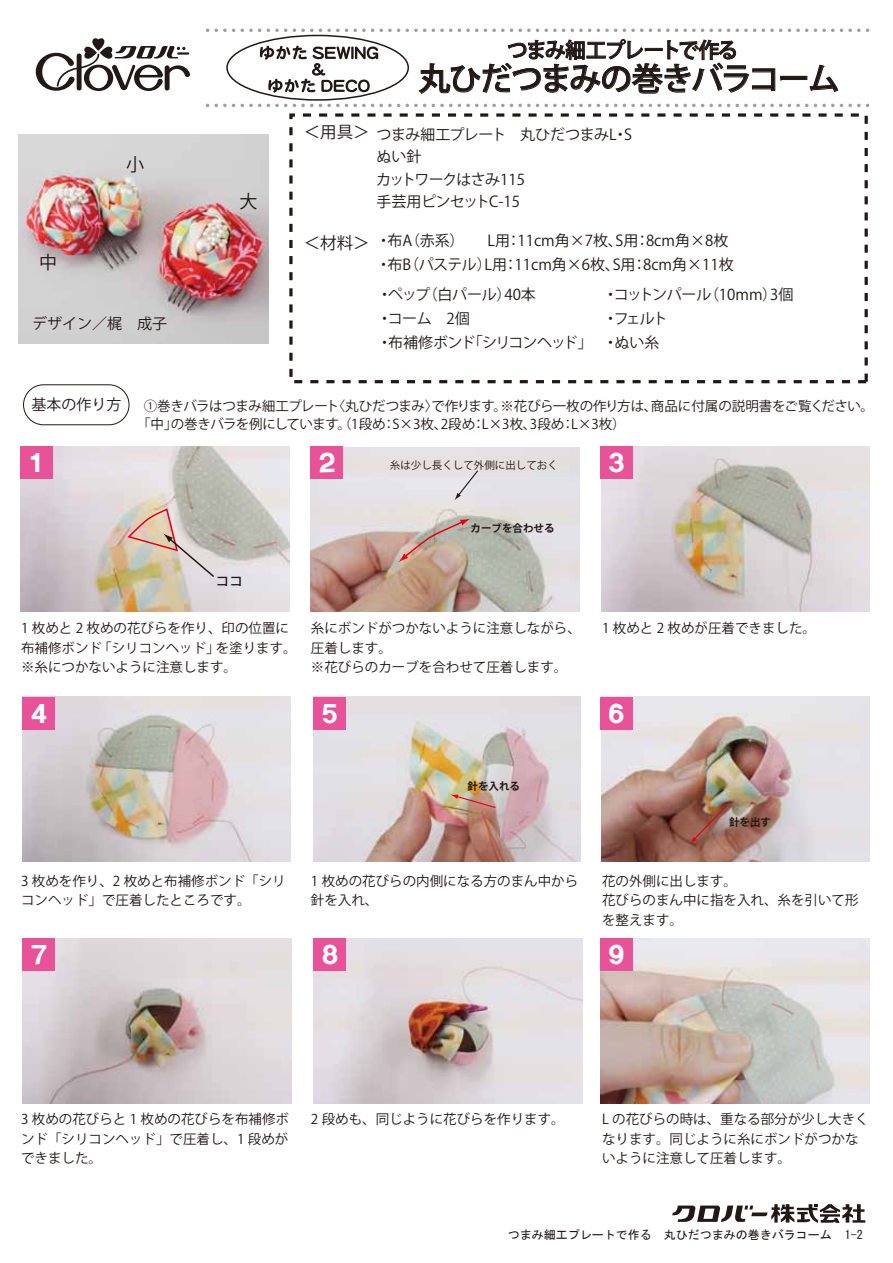
<style>
.page{position:relative;width:893px;height:1263px;background:#fff}
.page>*{position:absolute;margin:0;border:0;box-sizing:border-box;transform-origin:0 0}
.t1{font:500 31.5px "Koz Go Pro";letter-spacing:-.05em;color:#221815}
.t2{font:27px "FF Universe";color:#fff}
.t3{font:500 21px "Koz Go Pro";letter-spacing:-.07em;color:#221815}
.t4{font:18px "Koz Go Pro";color:#221815}
.t5{font:16.5px "Koz Go Pro";color:#221815}
.t6{font:15px/24px "Koz Go Pro";color:#221815}
.t7{font:15px/24px "Koz Go Pro";letter-spacing:-.03em;color:#221815}
.t8{font:15px/22.5px "Koz Go Pro";letter-spacing:-.045em;color:#221815}
.t9{font:15px "Koz Go Pro";letter-spacing:-.02em;color:#221815}
.t10{font:13.5px/19.5px "Koz Go Pro";color:#221815}
.t11{font:500 13.5px "Koz Go Pro";color:#221815}
.t12{font:12px "MS Gothic";color:#221815}
.t13{font:700 10.5px "Koz Go Pro";color:#221815}
.t14{font:10.5px "Koz Go Pro";color:#221815}
.s1{font-size:16.5px}
</style>
<div class="page">
<svg style="left:36px;top:38px;width:154px;height:53px"></svg>
<svg style="left:207px;top:104px;width:663px;height:3px"></svg>
<svg style="left:207px;top:29px;width:663px;height:3px"></svg>
<svg style="left:672px;top:1204px;width:193px;height:19px"></svg>
<svg style="left:260px;top:46px;width:118px;height:47px"></svg>
<div style="left:226px;top:35px;width:183px;height:66px;border:2px solid #221815;border-radius:50%"></div>
<svg style="left:419px;top:39px;width:419px;height:55px"></svg>
<img style="left:19px;top:135px;width:250px;height:209px">
<img style="left:21px;top:446px;width:269px;height:165px">
<img style="left:311px;top:447px;width:269px;height:164px">
<img style="left:601px;top:446px;width:268px;height:165px">
<img style="left:23px;top:697px;width:268px;height:165px">
<img style="left:314px;top:697px;width:267px;height:165px">
<img style="left:601px;top:697px;width:268px;height:165px">
<img style="left:23px;top:938px;width:269px;height:165px">
<img style="left:314px;top:938px;width:269px;height:165px">
<img style="left:600px;top:938px;width:269px;height:165px">
<div style="left:23px;top:384px;width:106px;height:41px;border:1px solid #221815;border-radius:20px"></div>
<svg style="left:127px;top:508px;width:89px;height:71px;background:#cdbfaf"></svg>
<svg style="left:454px;top:469px;width:25px;height:31px"></svg>
<svg style="left:450px;top:794px;width:47px;height:15px"></svg>
<svg style="left:690px;top:803px;width:39px;height:41px;background:#986252"></svg>
<svg style="left:398px;top:518px;width:73px;height:44px;background:#c7afa3"></svg>
<div style="left:21px;top:446px;width:32px;height:32px;background:#e85298"></div>
<div style="left:311px;top:446px;width:32px;height:32px;background:#e85298"></div>
<div style="left:600px;top:446px;width:32px;height:32px;background:#e85298"></div>
<div style="left:23px;top:697px;width:32px;height:32px;background:#e85298"></div>
<div style="left:314px;top:697px;width:32px;height:32px;background:#e85298"></div>
<div style="left:600px;top:697px;width:32px;height:32px;background:#e85298"></div>
<div style="left:23px;top:938px;width:32px;height:32px;background:#e85298"></div>
<div style="left:314px;top:938px;width:32px;height:32px;background:#e85298"></div>
<div style="left:600px;top:938px;width:32px;height:32px;background:#e85298"></div>
<div style="left:289px;top:113px;width:579px;height:270px;border:3px dashed #221815"></div>
<h3 class="t3" style="left:507px;top:37px;width:252px">つまみ細工プレートで作る　</h3>
<h1 class="t1" style="left:419px;top:59px;width:422px">丸ひだつまみの巻きバラコーム</h1>
<h3 class="t4" style="left:39px;top:251px;width:19px">中</h3>
<h3 class="t4" style="left:126px;top:153px;width:19px">小</h3>
<p class="t6" style="left:32px;top:312px;width:136px">デザイン／梶　成子</p>
<h3 class="t4" style="left:240px;top:190px;width:19px">大</h3>
<p class="t9" style="left:304px;top:124px;width:330px"><span class="s1">＜用具＞</span>つまみ細工プレート　丸ひだつまみL・S</p>
<p class="t5" style="left:304px;top:232px;width:67px">＜材料＞</p>
<p class="t8" style="left:376px;top:146px;width:150px">ぬい針<br>カットワークはさみ115手芸用ピンセットC-15</p>
<p class="t6" style="left:376px;top:229px;width:359px">・布A（赤系）　　L用：11cm角×7枚、S用：8cm角×8枚・布B（パステル）L用：11cm角×6枚、S用：8cm角×11枚</p>
<p class="t7" style="left:377px;top:283px;width:217px">・ペップ（白パール）40本<br>・コーム　2個<br>・布補修ボンド「シリコンヘッド」</p>
<p class="t6" style="left:603px;top:283px;width:192px">・コットンパール（10mm）3個・フェルト<br>・ぬい糸</p>
<p class="t6" style="left:32px;top:393px;width:92px">基本の作り方</p>
<p class="t10" style="left:137px;top:397px;width:738px;line-height:18px;text-indent:6px">①巻きバラはつまみ細工プレート〈丸ひだつまみ〉で作ります。※花びら一枚の作り方は、商品に付属の説明書をご覧ください。「中」の巻きバラを例にしています。（1段め：S×3枚、2段め：L×3枚、3段め：L×3枚）</p>
<h2 class="t2" style="left:29px;top:451px;width:17px">1</h2>
<h2 class="t2" style="left:319px;top:451px;width:18px">2</h2>
<h2 class="t2" style="left:609px;top:451px;width:18px">3</h2>
<p class="t14" style="left:390px;top:458px;width:169px">糸は少し長くして外側に出しておく</p>
<p class="t11" style="left:216px;top:573px;width:28px">ココ</p>
<p class="t13" style="left:471px;top:521px;width:85px">カーブを合わせる</p>
<p class="t10" style="left:21px;top:619px;width:277px">1 枚めと 2 枚めの花びらを作り、印の位置に布補修ボンド「シリコンヘッド」を塗ります。※糸につかないように注意します。</p>
<p class="t10" style="left:311px;top:619px;width:271px">糸にボンドがつかないように注意しながら、圧着します。<br>※花びらのカーブを合わせて圧着します。</p>
<p class="t10" style="left:602px;top:619px;width:216px">1 枚めと 2 枚めが圧着できました。</p>
<h2 class="t2" style="left:31px;top:702px;width:18px">4</h2>
<h2 class="t2" style="left:322px;top:702px;width:17px">5</h2>
<h2 class="t2" style="left:609px;top:702px;width:18px">6</h2>
<p class="t13" style="left:468px;top:779px;width:54px">針を入れる</p>
<p class="t13" style="left:729px;top:815px;width:43px">針を出す</p>
<p class="t10" style="left:21px;top:871px;width:266px">3 枚めを作り、2 枚めと布補修ボンド「シリコンヘッド」で圧着したところです。</p>
<p class="t10" style="left:311px;top:871px;width:269px">1 枚めの花びらの内側になる方のまん中から針を入れ、</p>
<p class="t10" style="left:602px;top:871px;width:258px">花の外側に出します。<br>花びらのまん中に指を入れ、糸を引いて形を整えます。</p>
<h2 class="t2" style="left:31px;top:943px;width:18px">7</h2>
<h2 class="t2" style="left:322px;top:943px;width:18px">8</h2>
<h2 class="t2" style="left:609px;top:943px;width:17px">9</h2>
<p class="t10" style="left:21px;top:1110px;width:270px;text-align:justify">3 枚めの花びらと 1 枚めの花びらを布補修ボンド「シリコンヘッド」で圧着し、1 段めができました。</p>
<p class="t10" style="left:311px;top:1110px;width:255px">2 段めも、同じように花びらを作ります。</p>
<p class="t10" style="left:602px;top:1110px;width:268px">L の花びらの時は、重なる部分が少し大きくなります。同じように糸にボンドがつかないように注意して圧着します。</p>
<p class="t12" style="left:508px;top:1228px;width:356px">つまみ細工プレートで作る　丸ひだつまみの巻きバラコーム 1-2</p>
</div>
